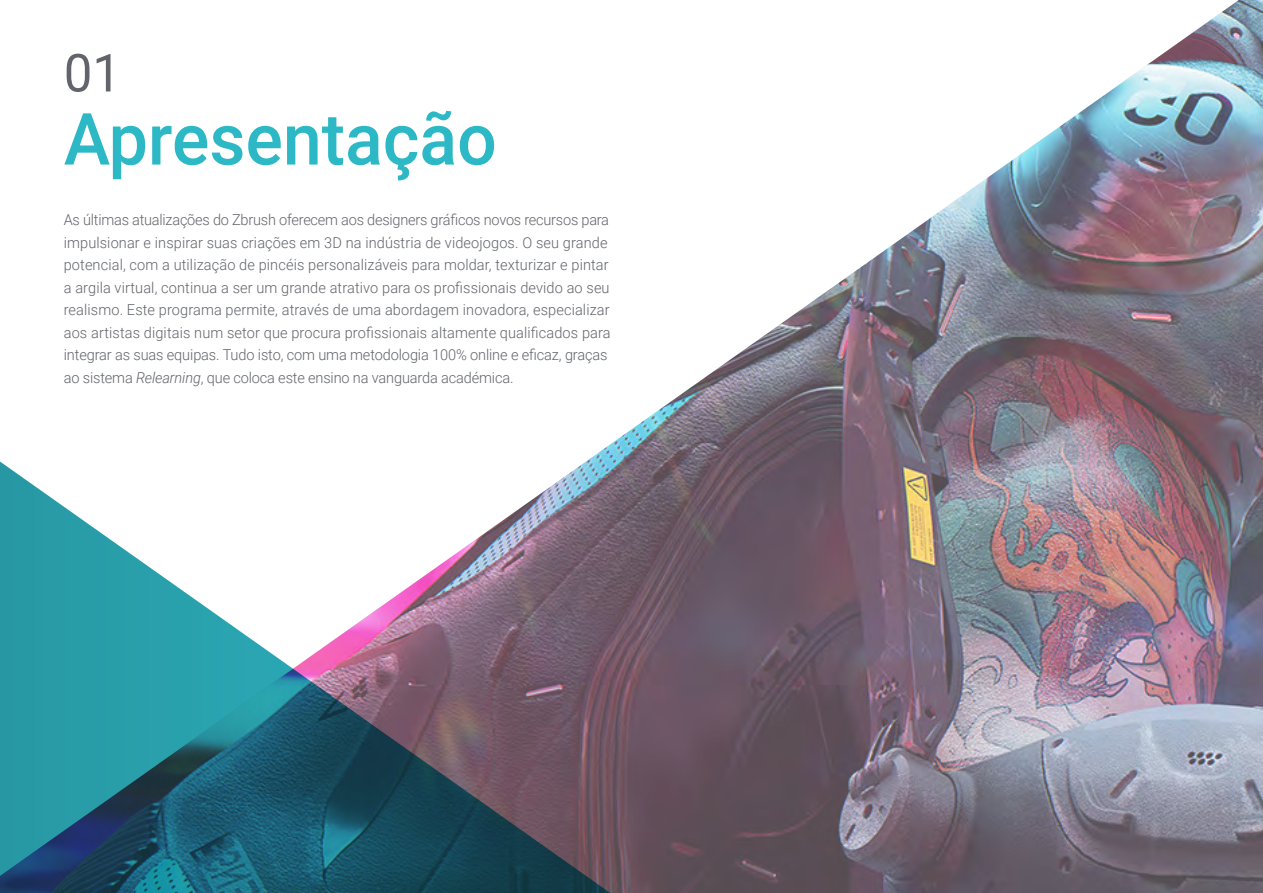
<style>
.page{position:relative;width:1263px;height:893px;background:#fff}
.page>*{position:absolute;margin:0;border:0;box-sizing:border-box;transform-origin:0 0}
.t1{font:500 72px "Roboto";color:#2db8c5}
.t2{font:52.5px "Roboto";color:#61646a}
.t3{font:300 15px/22.5px "Roboto";letter-spacing:.01em;color:#61646a}
.s1{font-style:italic}
</style>
<div class="page">
<img style="left:608px;top:0;width:655px;height:893px">
<svg style="left:0;top:446px;width:640px;height:447px"></svg>
<h2 class="t2" style="left:64px;top:36px;width:59px">01</h2>
<h1 class="t1" style="left:64px;top:89px;width:435px">Apresentação</h1>
<p class="t3" style="left:64px;top:208px;width:548px">As últimas atualizações do Zbrush oferecem aos designers gráficos novos recursos para impulsionar e inspirar suas criações em 3D na indústria de videojogos. O seu grande potencial, com a utilização de pincéis personalizáveis para moldar, texturizar e pintar a argila virtual, continua a ser um grande atrativo para os profissionais devido ao seu realismo. Este programa permite, através de uma abordagem inovadora, especializar aos artistas digitais num setor que procura profissionais altamente qualificados para integrar as suas equipas. Tudo isto, com uma metodologia 100% online e eficaz, graças ao sistema <span class="s1">Relearning</span>, que coloca este ensino na vanguarda académica.</p>
</div>
